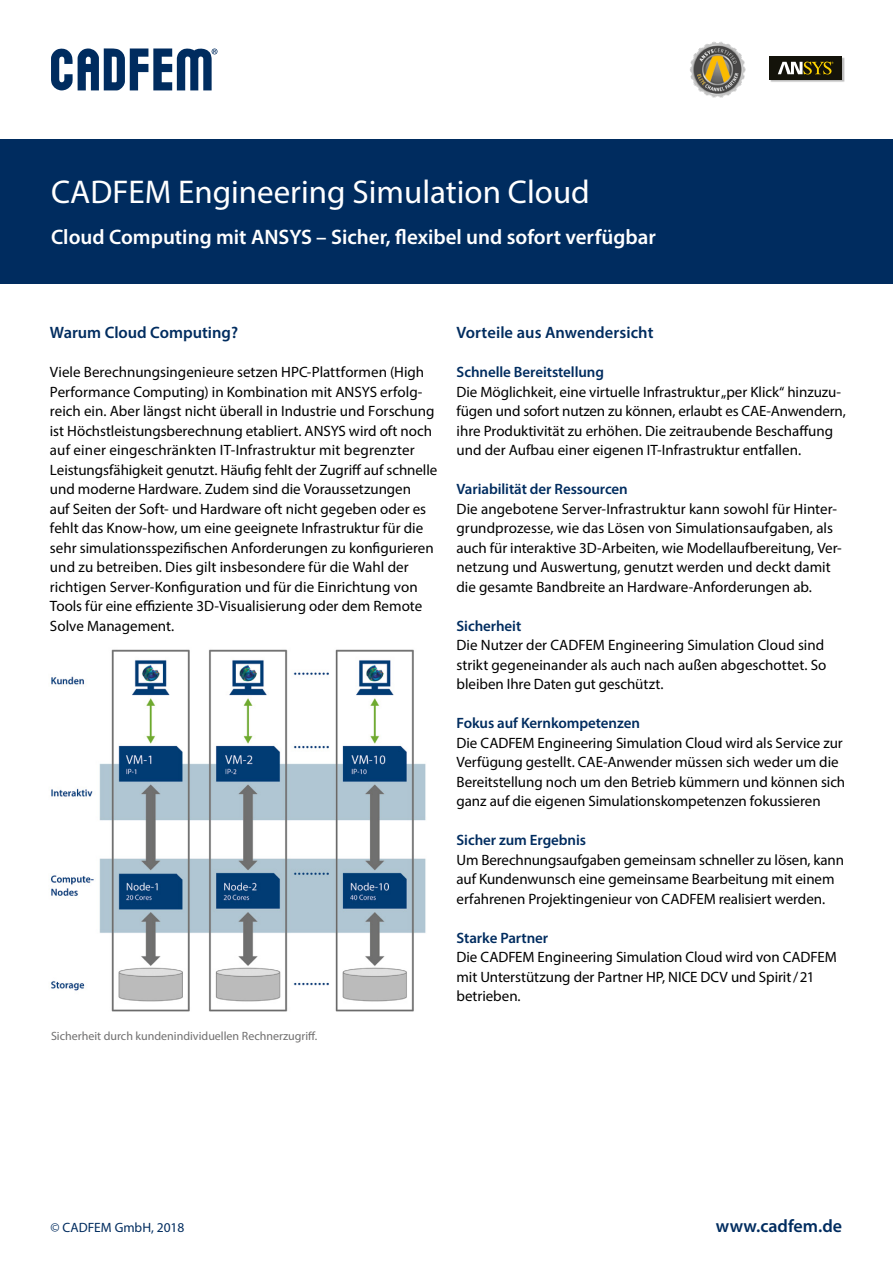
<style>
.page{position:relative;width:893px;height:1263px;background:#fff}
.page>*{position:absolute;margin:0;border:0;box-sizing:border-box;transform-origin:0 0}
.t1{font:33px "Myriad Pro";color:#fff}
.t2{font:600 21px "Myriad Pro";color:#fff}
.t3{font:600 18px "Myriad Pro";color:#003c74}
.t4{font:600 18px "Myriad Pro";color:#002c5f}
.bullets{font:600 16.5px "Myriad Pro";color:#002c5f}
.bullets-2{font:15px/19.5px "Myriad Pro";color:#000}
.t5{font:13.5px "Myriad Pro";color:#002c5f}
.t6{font:13.5px "Myriad Pro";color:#003c74}
.t7{font:12px "Myriad Pro";color:#706f6f}
.s1{font-weight:600;color:#002c5f}
</style>
<div class="page">
<svg style="left:51px;top:48px;width:166px;height:42px"></svg>
<div style="left:770px;top:57px;width:75px;height:26px;background:#000;opacity:.26"></div>
<div style="left:769px;top:56px;width:73px;height:24px;background:#14130a"></div>
<svg style="left:778px;top:62px;width:55px;height:13px"></svg>
<img style="left:690px;top:41px;width:56px;height:57px">
<div style="left:0;top:139px;width:893px;height:145px;background:#002c5f"></div>
<img style="left:51px;top:649px;width:375px;height:363px">
<p class="t1" style="left:51px;top:172px;width:540px">CADFEM Engineering Simulation Cloud</p>
<p class="t2" style="left:51px;top:223px;width:606px">Cloud Computing mit ANSYS – Sicher, flexibel und sofort verfügbar</p>
<p class="bullets" style="left:50px;top:322px;width:190px">Warum Cloud Computing?</p>
<p class="bullets-2" style="left:50px;top:362px;width:389px">Viele Berechnungsingenieure setzen HPC-Plattformen (High Performance Computing) in Kombination mit ANSYS erfolg&shy;reich ein. Aber längst nicht überall in Industrie und Forschung ist Höchstleistungsberechnung etabliert. ANSYS wird oft noch auf einer eingeschränkten IT-Infrastruktur mit begrenzter Leistungsfähigkeit genutzt. Häufig fehlt der Zugriff auf schnelle und moderne Hardware. Zudem sind die Voraussetzungen<br>auf Seiten der Soft- und Hardware oft nicht gegeben oder es fehlt das Know-how, um eine geeignete Infrastruktur für die sehr simulationsspezifischen Anforderungen zu konfigurieren und zu betreiben. Dies gilt insbesondere für die Wahl der richtigen Server-Konfiguration und für die Einrichtung von Tools für eine effiziente 3D-Visualisierung oder dem Remote Solve Management.</p>
<p class="t7" style="left:51px;top:1029px;width:268px">Sicherheit durch kundenindividuellen Rechnerzugriff.</p>
<p class="bullets" style="left:457px;top:322px;width:198px">Vorteile aus Anwendersicht</p>
<p class="bullets-2" style="left:457px;top:362px;width:391px"><span class="s1">Schnelle Bereitstellung<br></span>Die Möglichkeit, eine virtuelle Infrastruktur „per Klick“ hinzuzu&shy;fügen und sofort nutzen zu können, erlaubt es CAE-Anwendern, ihre Produktivität zu erhöhen. Die zeitraubende Beschaffung und der Aufbau einer eigenen IT-Infrastruktur entfallen.</p>
<p class="bullets-2" style="left:457px;top:479px;width:387px"><span class="s1">Variabilität der Ressourcen<br></span>Die angebotene Server-Infrastruktur kann sowohl für Hinter&shy;grundprozesse, wie das Lösen von Simulationsaufgaben, als auch für interaktive 3D-Arbeiten, wie Modellaufbereitung, Ver&shy;netzung und Auswertung, genutzt werden und deckt damit die gesamte Bandbreite an Hardware-Anforderungen ab.</p>
<p class="bullets-2" style="left:457px;top:616px;width:371px"><span class="s1">Sicherheit<br></span>Die Nutzer der CADFEM Engineering Simulation Cloud sind strikt gegeneinander als auch nach außen abgeschottet. So bleiben Ihre Daten gut geschützt.</p>
<p class="bullets-2" style="left:457px;top:713px;width:390px"><span class="s1">Fokus auf Kernkompetenzen<br></span>Die CADFEM Engineering Simulation Cloud wird als Service zur Verfügung gestellt. CAE-Anwender müssen sich weder um die Bereitstellung noch um den Betrieb kümmern und können sich ganz auf die eigenen Simulationskompetenzen fokussieren</p>
<p class="bullets-2" style="left:457px;top:830px;width:389px"><span class="s1">Sicher zum Ergebnis<br></span>Um Berechnungsaufgaben gemeinsam schneller zu lösen, kann auf Kundenwunsch eine gemeinsame Bearbeitung mit einem erfahrenen Projektingenieur von CADFEM realisiert werden.</p>
<p class="bullets-2" style="left:457px;top:928px;width:382px"><span class="s1">Starke Partner<br></span>Die CADFEM Engineering Simulation Cloud wird von CADFEM mit Unterstützung der Partner HP, NICE DCV und Spirit/21 betrieben.</p>
<p class="t5" style="left:51px;top:1219px;width:135px">© CADFEM GmbH, 2018</p>
<p class="t4" style="left:716px;top:1214px;width:128px">www.cadfem.de</p>
<p class="t6" style="left:178px;top:1219px;width:8px">6</p>
<p class="t3" style="left:710px;top:1214px;width:134px">www.cadfem.net</p>
</div>
